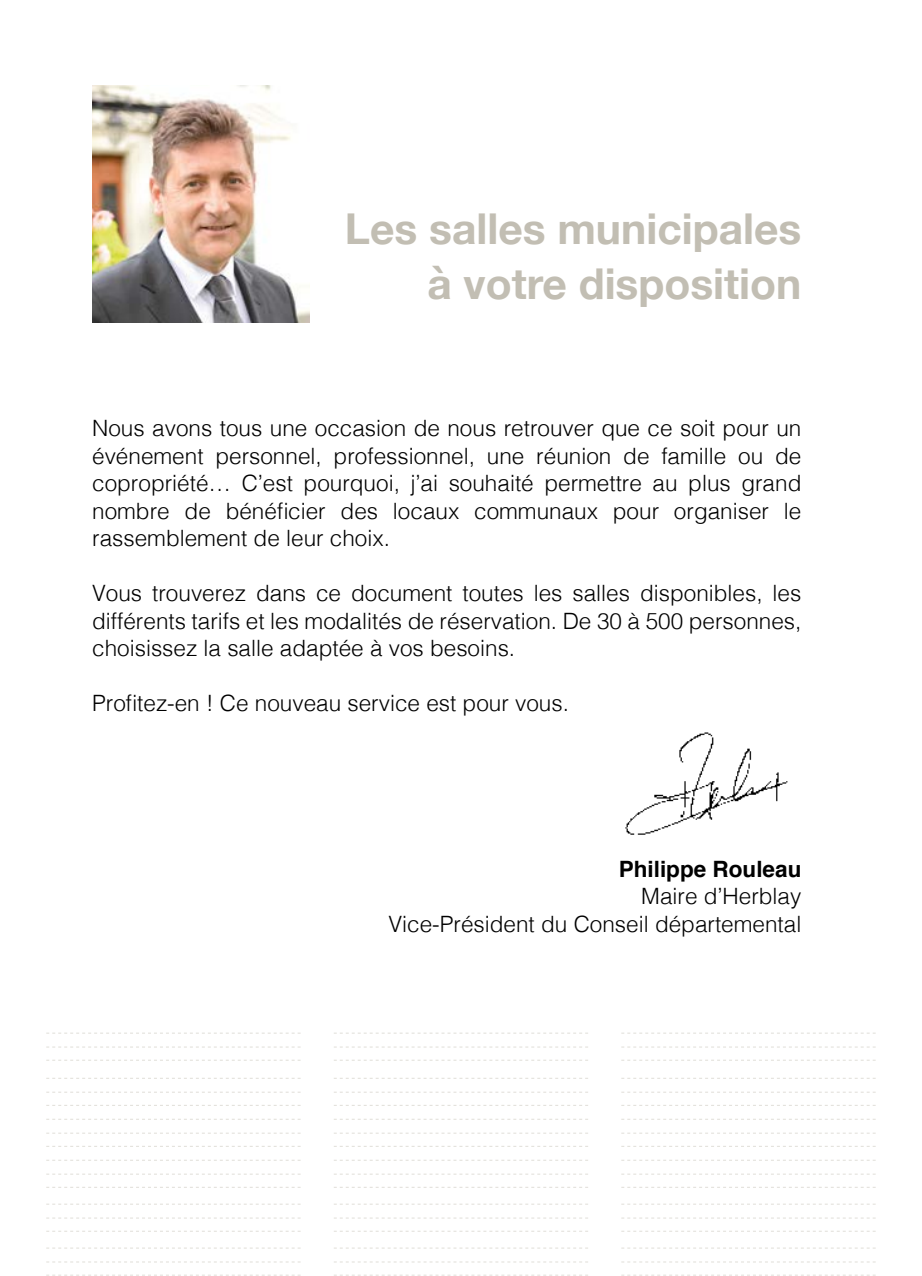
<style>
.page{position:relative;width:922px;height:1276px;background:#fff}
.page>*{position:absolute;margin:0;border:0;box-sizing:border-box;transform-origin:0 0}
.t1{font:700 42.5px/55px "Helvetica Neue";color:#c2beb3;text-align:right}
.t2{font:300 22.5px/27.5px "Helvetica";color:#000;text-align:justify}
.t3{font:700 22.5px "Helvetica";color:#000}
</style>
<div class="page">
<img style="left:92px;top:86px;width:217px;height:237px">
<img style="left:625px;top:732px;width:163px;height:103px">
<svg style="left:46px;top:1078px;width:254px;height:1px"></svg>
<svg style="left:46px;top:1032px;width:254px;height:1px"></svg>
<svg style="left:47px;top:1203px;width:253px;height:1px"></svg>
<svg style="left:46px;top:1247px;width:254px;height:1px"></svg>
<svg style="left:46px;top:1173px;width:254px;height:1px"></svg>
<svg style="left:47px;top:1132px;width:253px;height:1px"></svg>
<svg style="left:47px;top:1091px;width:253px;height:1px"></svg>
<svg style="left:46px;top:1046px;width:254px;height:1px"></svg>
<svg style="left:46px;top:1217px;width:254px;height:1px"></svg>
<svg style="left:46px;top:1261px;width:254px;height:1px"></svg>
<svg style="left:46px;top:1187px;width:254px;height:1px"></svg>
<svg style="left:46px;top:1146px;width:254px;height:1px"></svg>
<svg style="left:46px;top:1105px;width:254px;height:1px"></svg>
<svg style="left:47px;top:1059px;width:253px;height:1px"></svg>
<svg style="left:47px;top:1230px;width:253px;height:1px"></svg>
<svg style="left:47px;top:1274px;width:253px;height:1px"></svg>
<svg style="left:334px;top:1078px;width:254px;height:1px"></svg>
<svg style="left:334px;top:1032px;width:254px;height:1px"></svg>
<svg style="left:334px;top:1203px;width:254px;height:1px"></svg>
<svg style="left:334px;top:1247px;width:254px;height:1px"></svg>
<svg style="left:334px;top:1173px;width:254px;height:1px"></svg>
<svg style="left:334px;top:1132px;width:254px;height:1px"></svg>
<svg style="left:334px;top:1091px;width:254px;height:1px"></svg>
<svg style="left:334px;top:1046px;width:254px;height:1px"></svg>
<svg style="left:334px;top:1217px;width:254px;height:1px"></svg>
<svg style="left:334px;top:1261px;width:254px;height:1px"></svg>
<svg style="left:334px;top:1187px;width:254px;height:1px"></svg>
<svg style="left:334px;top:1146px;width:254px;height:1px"></svg>
<svg style="left:334px;top:1105px;width:254px;height:1px"></svg>
<svg style="left:334px;top:1059px;width:254px;height:1px"></svg>
<svg style="left:334px;top:1230px;width:254px;height:1px"></svg>
<svg style="left:334px;top:1274px;width:254px;height:1px"></svg>
<svg style="left:621px;top:1078px;width:254px;height:1px"></svg>
<svg style="left:622px;top:1032px;width:253px;height:1px"></svg>
<svg style="left:622px;top:1203px;width:253px;height:1px"></svg>
<svg style="left:621px;top:1247px;width:254px;height:1px"></svg>
<svg style="left:622px;top:1173px;width:253px;height:1px"></svg>
<svg style="left:622px;top:1132px;width:253px;height:1px"></svg>
<svg style="left:622px;top:1091px;width:253px;height:1px"></svg>
<svg style="left:621px;top:1046px;width:254px;height:1px"></svg>
<svg style="left:621px;top:1217px;width:254px;height:1px"></svg>
<svg style="left:621px;top:1261px;width:254px;height:1px"></svg>
<svg style="left:621px;top:1187px;width:254px;height:1px"></svg>
<svg style="left:621px;top:1146px;width:254px;height:1px"></svg>
<svg style="left:621px;top:1105px;width:254px;height:1px"></svg>
<svg style="left:622px;top:1059px;width:253px;height:1px"></svg>
<svg style="left:622px;top:1230px;width:253px;height:1px"></svg>
<svg style="left:622px;top:1274px;width:253px;height:1px"></svg>
<h1 class="t1" style="left:345px;top:202px;width:458px">Les salles municipales à votre disposition</h1>
<p class="t2" style="left:92px;top:413px;width:710px">Nous avons tous une occasion de nous retrouver que ce soit pour un événement personnel, professionnel, une réunion de famille ou de copropriété… C’est pourquoi, j’ai souhaité permettre au plus grand nombre de bénéficier des locaux communaux pour organiser le rassemblement de leur choix.</p>
<p class="t2" style="left:92px;top:578px;width:710px">Vous trouverez dans ce document toutes les salles disponibles, les différents tarifs et les modalités de réservation. De 30 à 500 personnes, choisissez la salle adaptée à vos besoins.</p>
<p class="t2" style="left:92px;top:688px;width:478px">Profitez-en ! Ce nouveau service est pour vous.</p>
<p class="t3" style="left:618px;top:850px;width:184px">Philippe Rouleau</p>
<p class="t2" style="left:388px;top:880px;width:414px;text-align:right">Maire d’Herblay<br>Vice-Président du Conseil départemental</p>
</div>
